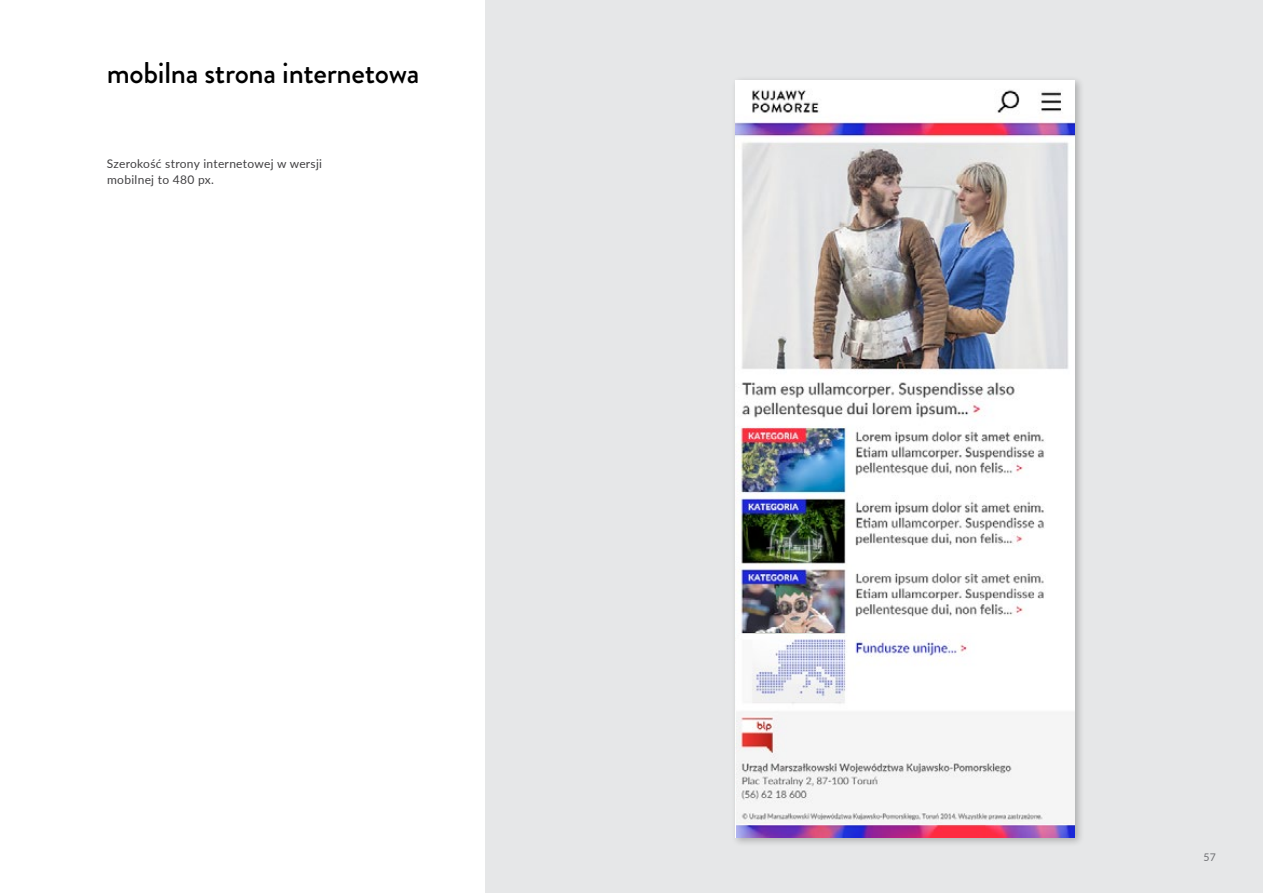
<style>
.page{position:relative;width:1263px;height:893px;background:#fff}
.page>*{position:absolute;margin:0;border:0;box-sizing:border-box;transform-origin:0 0}
.t1{font:500 30px "Brandon Grotesque";letter-spacing:-.01em;color:#000}
.t2{font:12px/16.5px "Lato";letter-spacing:.025em;color:#414042}
.t3{font:10.5px "Lato";color:#6d6e71}
</style>
<div class="page">
<div style="left:485px;top:0;width:778px;height:893px;background:#e6e7e8"></div>
<div style="left:731px;top:76px;width:354px;height:771px;background:#000;opacity:.25"></div>
<img style="left:735px;top:80px;width:340px;height:757px">
<img style="left:736px;top:633px;width:339px;height:205px">
<h1 class="t1" style="left:107px;top:52px;width:314px">mobilna strona internetowa</h1>
<p class="t2" style="left:107px;top:154px;width:217px">Szerokość strony internetowej w wersji mobilnej to 480 px.</p>
<p class="t3" style="left:1203px;top:849px;width:14px">57</p>
</div>
